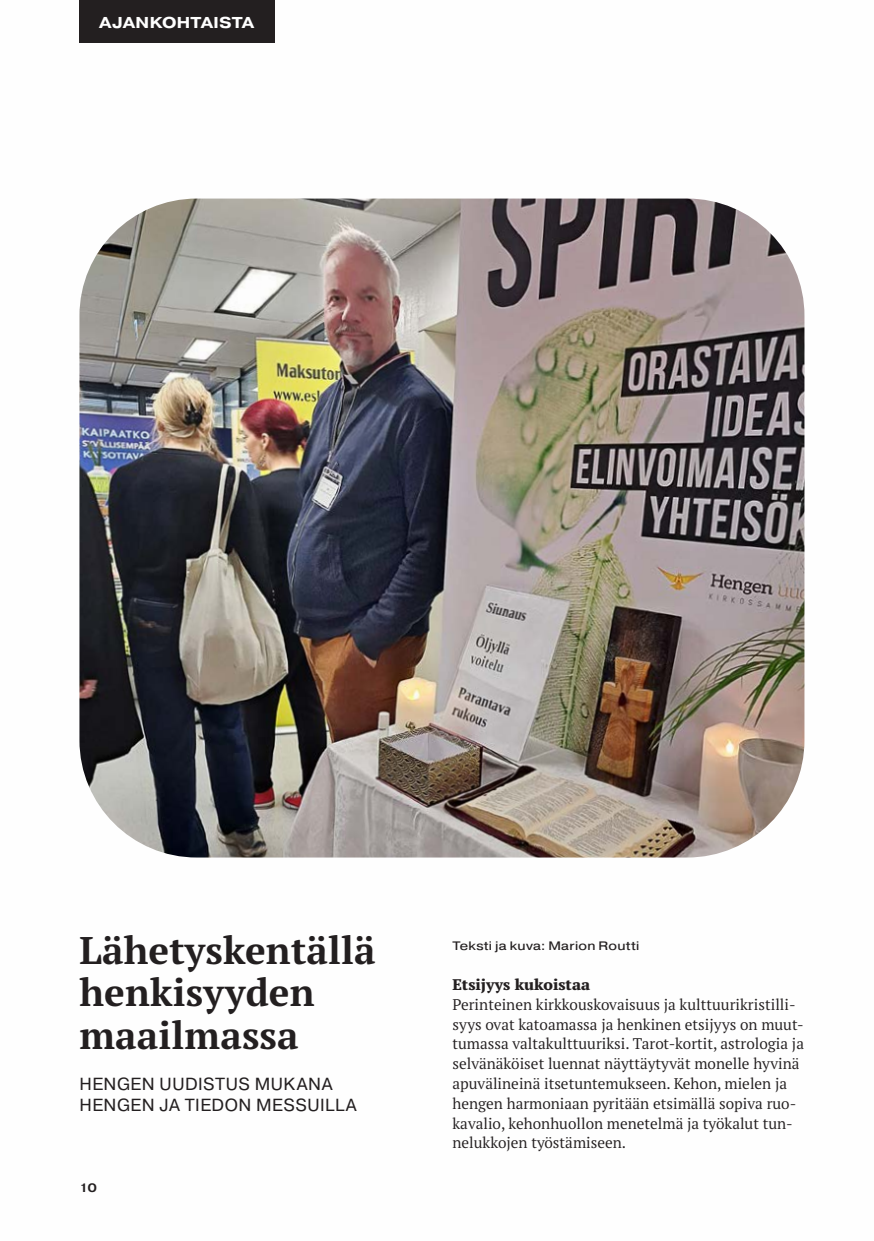
<style>
.page{position:relative;width:874px;height:1241px;background:#fff}
.page>*{position:absolute;margin:0;border:0;box-sizing:border-box;transform-origin:0 0}
.Otsikko_H2{font:700 38.5px/42.2px "PT Serif Pro";letter-spacing:.005em;color:#231f20}
.Alaotsikko_H2{font:17.5px/21px "Pragmatica";letter-spacing:.03em;color:#231f20}
.Otsikko_H5_Laatikko{font:700 15.75px "Pragmatica Ext";letter-spacing:.02em;color:#fff}
.Leipäteksti_SERIF{font:15.4px/19.8px "PT Serif Pro";color:#231f20}
.Väliotsikko_SERIF{font:800 15.4px "PT Serif Pro";color:#231f20}
.Artikkeli_info{font:12.25px "Pragmatica Ext";letter-spacing:.025em;color:#231f20}
.t1{font:500 12.25px "Pragmatica Ext";color:#231f20}
</style>
<div class="page">
<img style="left:79px;top:198px;width:725px;height:659px">
<div style="left:79px;top:0;width:195px;height:43px;background:#231f20"></div>
<p class="Otsikko_H5_Laatikko" style="left:99px;top:12px;width:156px">AJANKOHTAISTA</p>
<p class="Otsikko_H2" style="left:79px;top:928px;width:297px">Lähetyskentällä henkisyyden maailmassa</p>
<p class="Alaotsikko_H2" style="left:79px;top:1073px;width:278px">HENGEN UUDISTUS MUKANA<br>HENGEN JA TIEDON MESSUILLA</p>
<p class="t1" style="left:79px;top:1179px;width:19px">10</p>
<p class="Artikkeli_info" style="left:452px;top:938px;width:188px">Teksti ja kuva: Marion Routti</p>
<p class="Väliotsikko_SERIF" style="left:452px;top:974px;width:139px">Etsijyys kukoistaa</p>
<p class="Leipäteksti_SERIF" style="left:452px;top:994px;width:353px">Perinteinen kirkkouskovaisuus ja kulttuurikristilli&shy;syys ovat katoamassa ja henkinen etsijyys on muut&shy;tumassa valtakulttuuriksi. Tarot-kortit, astrologia ja selvänäköiset luennat näyttäytyvät monelle hyvinä apuvälineinä itsetuntemukseen. Kehon, mielen ja hengen harmoniaan pyritään etsimällä sopiva ruo&shy;kavalio, kehonhuollon menetelmä ja työkalut tun&shy;nelukkojen työstämiseen.</p>
</div>
